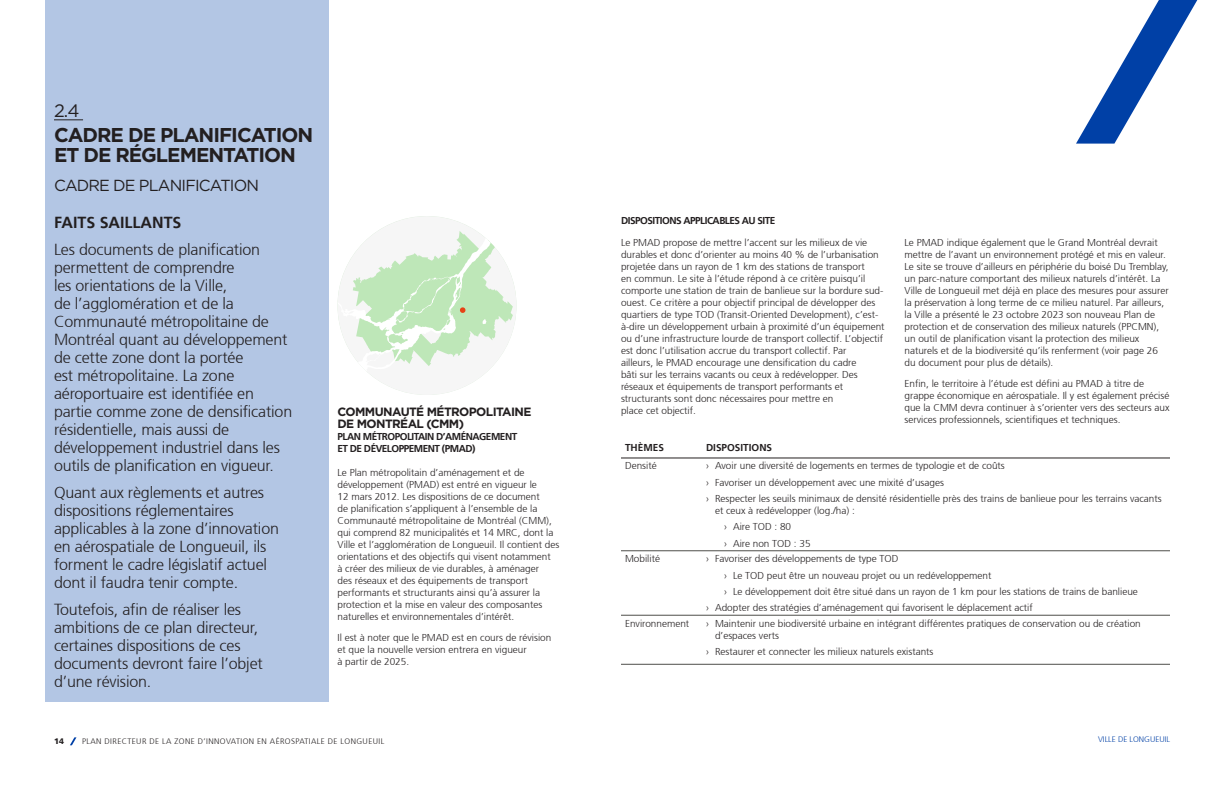
<style>
.page{position:relative;width:1224px;height:792px;background:#fff}
.page>*{position:absolute;margin:0;border:0;box-sizing:border-box;transform-origin:0 0}
.t1{font:700 20px/20px "Gotham";letter-spacing:-.05em;color:#231f20}
.t2{font:18px "Gotham";color:#231f20}
.t3{font:300 16px/18px "Frutiger 45";letter-spacing:-.01em;color:#231f20}
.t4{font:16px "Gotham";letter-spacing:-.05em;color:#231f20}
.t5{font:700 16px "Frutiger 65";color:#231f20}
.t6{font:700 12px/12px "Gotham";letter-spacing:-.05em;color:#231f20}
.t7{font:300 10px/12px "Frutiger 45";color:#231f20}
.t8{font:700 10px/12px "Frutiger 65";letter-spacing:-.05em;color:#231f20}
.t9{font:700 10px "Frutiger 65";color:#231f20}
.t10{font:300 8px "Frutiger 45";letter-spacing:.05em;color:#231f20}
.t11{font:300 8px "Frutiger 45";color:#0040a6}
.t12{font:900 8px "Frutiger 75";color:#231f20}
</style>
<div class="page">
<svg style="left:70px;top:737px;width:6px;height:8px"></svg>
<svg style="left:1076px;top:0;width:122px;height:144px"></svg>
<div style="left:45px;top:0;width:283px;height:702px;background:#b3c6e4"></div>
<svg style="left:338px;top:216px;width:178px;height:179px"></svg>
<hr style="left:621px;top:551px;width:81px;height:1px;background:#4e4e4a">
<hr style="left:702px;top:551px;width:468px;height:1px;background:#4e4e4a">
<hr style="left:621px;top:615px;width:81px;height:1px;background:#4e4e4a">
<hr style="left:702px;top:615px;width:468px;height:1px;background:#4e4e4a">
<hr style="left:621px;top:664px;width:81px;height:1px;background:#4e4e4a">
<hr style="left:702px;top:664px;width:468px;height:1px;background:#4e4e4a">
<hr style="left:621px;top:458px;width:81px;height:1px;background:#231f20">
<hr style="left:702px;top:458px;width:468px;height:1px;background:#231f20">
<svg style="left:54px;top:120px;width:29px;height:1px"></svg>
<h2 class="t2" style="left:54px;top:100px;width:27px">2.4</h2>
<h1 class="t1" style="left:54px;top:125px;width:261px">CADRE DE PLANIFICATION<br>ET DE RÉGLEMENTATION</h1>
<h3 class="t4" style="left:54px;top:175px;width:207px">CADRE DE PLANIFICATION</h3>
<h3 class="t5" style="left:54px;top:213px;width:129px">FAITS SAILLANTS</h3>
<p class="t3" style="left:54px;top:241px;width:240px">Les documents de planification permettent de comprendre<br>les orientations de la Ville,<br>de l’agglomération et de la<br>Communauté métropolitaine de<br>Montréal quant au développement de cette zone dont la portée<br>est métropolitaine. La zone aéroportuaire est identifiée en partie comme zone de densification résidentielle, mais aussi de développement industriel dans les outils de planification en vigueur.</p>
<h3 class="t3" style="left:54px;top:484px;width:226px">Quant aux règlements et autres dispositions réglementaires applicables à la zone d’innovation en aérospatiale de Longueuil, ils forment le cadre législatif actuel dont il faudra tenir compte.</h3>
<h3 class="t3" style="left:54px;top:601px;width:210px">Toutefois, afin de réaliser les ambitions de ce plan directeur, certaines dispositions de ces documents devront faire l’objet d’une révision.</h3>
<p class="t6" style="left:338px;top:406px;width:195px">COMMUNAUTÉ MÉTROPOLITAINE<br>DE MONTRÉAL (CMM)</p>
<p class="t8" style="left:338px;top:430px;width:181px">PLAN MÉTROPOLITAIN D’AMÉNAGEMENT<br>ET DE DÉVELOPPEMENT (PMAD)</p>
<p class="t7" style="left:338px;top:467px;width:223px">Le Plan métropolitain d’aménagement et de développement (PMAD) est entré en vigueur le<br>12 mars 2012. Les dispositions de ce document<br>de planification s’appliquent à l’ensemble de la Communauté métropolitaine de Montréal (CMM), qui comprend 82 municipalités et 14 MRC, dont la Ville et l’agglomération de Longueuil. Il contient des orientations et des objectifs qui visent notamment<br>à créer des milieux de vie durables, à aménager<br>des réseaux et des équipements de transport performants et structurants ainsi qu’à assurer la protection et la mise en valeur des composantes naturelles et environnementales d’intérêt.</p>
<p class="t7" style="left:338px;top:632px;width:215px">Il est à noter que le PMAD est en cours de révision et que la nouvelle version entrera en vigueur<br>à partir de 2025.</p>
<p class="t8" style="left:621px;top:214px;width:156px">DISPOSITIONS APPLICABLES AU SITE</p>
<p class="t7" style="left:621px;top:237px;width:265px">Le PMAD propose de mettre l’accent sur les milieux de vie durables et donc d’orienter au moins 40 % de l’urbanisation projetée dans un rayon de 1 km des stations de transport<br>en commun. Le site à l’étude répond à ce critère puisqu’il comporte une station de train de banlieue sur la bordure sud&shy;ouest. Ce critère a pour objectif principal de développer des quartiers de type TOD (Transit-Oriented Development), c’est&shy;à-dire un développement urbain à proximité d’un équipement ou d’une infrastructure lourde de transport collectif. L’objectif est donc l’utilisation accrue du transport collectif. Par<br>ailleurs, le PMAD encourage une densification du cadre<br>bâti sur les terrains vacants ou ceux à redévelopper. Des réseaux et équipements de transport performants et structurants sont donc nécessaires pour mettre en<br>place cet objectif.</p>
<p class="t7" style="left:904px;top:237px;width:266px">Le PMAD indique également que le Grand Montréal devrait mettre de l’avant un environnement protégé et mis en valeur.<br>Le site se trouve d’ailleurs en périphérie du boisé Du Tremblay, un parc-nature comportant des milieux naturels d’intérêt. La Ville de Longueuil met déjà en place des mesures pour assurer la préservation à long terme de ce milieu naturel. Par ailleurs, la Ville a présenté le 23 octobre 2023 son nouveau Plan de protection et de conservation des milieux naturels (PPCMN), un outil de planification visant la protection des milieux naturels et de la biodiversité qu’ils renferment (voir page 26 du document pour plus de détails).</p>
<p class="t7" style="left:904px;top:378px;width:267px">Enfin, le territoire à l’étude est défini au PMAD à titre de grappe économique en aérospatiale. Il y est également précisé que la CMM devra continuer à s’orienter vers des secteurs aux services professionnels, scientifiques et techniques.</p>
<p class="t8" style="left:625px;top:442px;width:40px">THÈMES</p>
<p class="t9" style="left:706px;top:442px;width:68px">DISPOSITIONS</p>
<p class="t7" style="left:625px;top:460px;width:33px">Densité</p>
<p class="t7" style="left:706px;top:458px;width:457px;line-height:16.3px">› Avoir une diversité de logements en termes de typologie et de coûts<br>› Favoriser un développement avec une mixité d’usages<br>› Respecter les seuils minimaux de densité résidentielle près des trains de banlieue pour les terrains vacants</p>
<p class="t7" style="left:724px;top:503px;width:132px;line-height:16.3px;text-indent:-9px">et ceux à redévelopper (log./ha) : › Aire TOD : 80<br>› Aire non TOD : 35</p>
<p class="t7" style="left:625px;top:553px;width:36px">Mobilité</p>
<p class="t7" style="left:706px;top:553px;width:194px">› Favoriser des développements de type TOD</p>
<p class="t7" style="left:724px;top:569px;width:269px">› Le TOD peut être un nouveau projet ou un redéveloppement</p>
<p class="t7" style="left:724px;top:586px;width:415px">› Le développement doit être situé dans un rayon de 1 km pour les stations de trains de banlieue</p>
<p class="t7" style="left:706px;top:602px;width:328px">› Adopter des stratégies d’aménagement qui favorisent le déplacement actif</p>
<p class="t7" style="left:625px;top:617px;width:66px">Environnement</p>
<p class="t7" style="left:715px;top:617px;width:427px;text-indent:-9px">› Maintenir une biodiversité urbaine en intégrant différentes pratiques de conservation ou de création d’espaces verts</p>
<p class="t7" style="left:706px;top:646px;width:229px">› Restaurer et connecter les milieux naturels existants</p>
<p class="t12" style="left:54px;top:737px;width:12px">14</p>
<p class="t10" style="left:82px;top:737px;width:304px">PLAN DIRECTEUR DE LA ZONE D’INNOVATION EN AÉROSPATIALE DE LONGUEUIL</p>
<p class="t11" style="left:1098px;top:735px;width:73px">VILLE DE LONGUEUIL</p>
</div>
